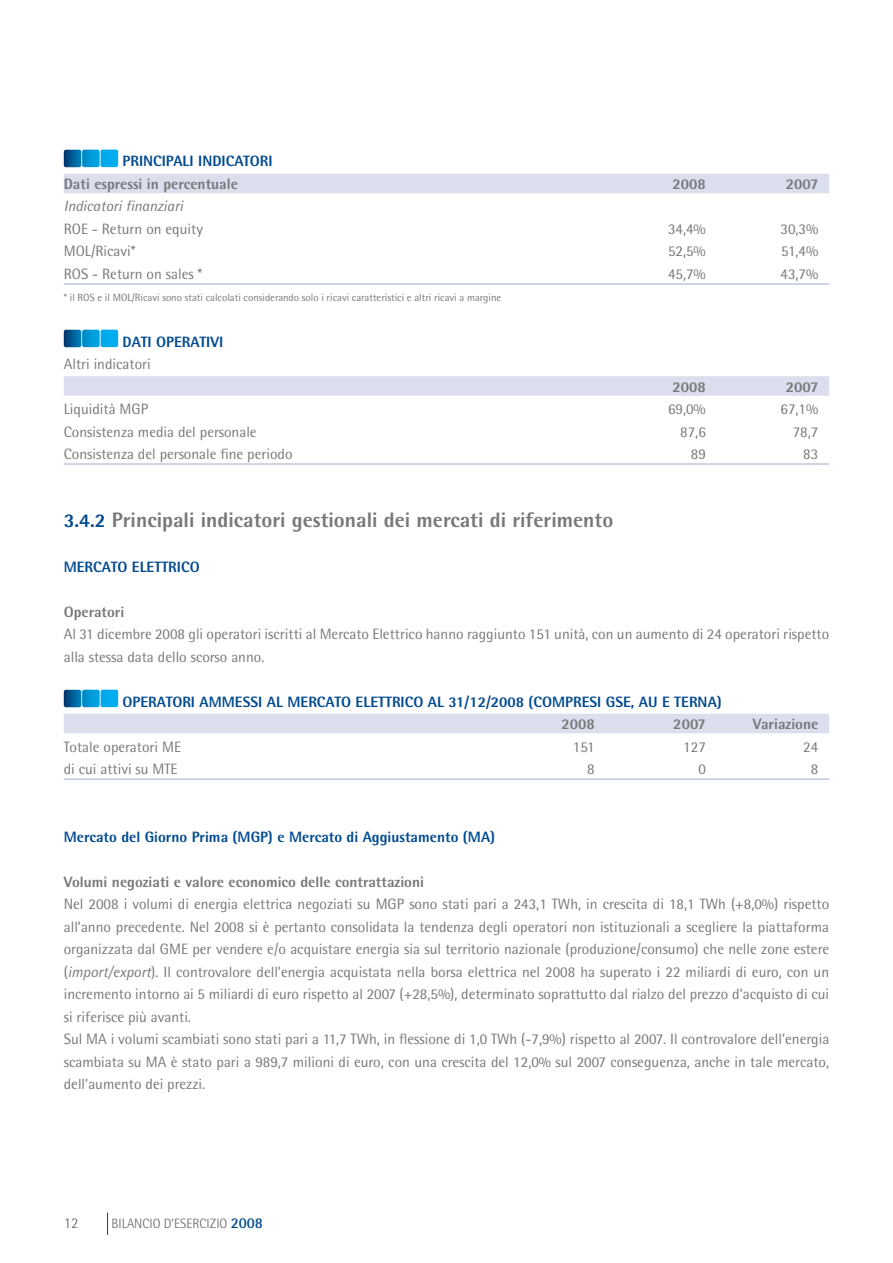
<style>
.page{position:relative;width:893px;height:1263px;background:#fff}
.page>*{position:absolute;margin:0;border:0;box-sizing:border-box;transform-origin:0 0}
.t1{font:800 21px "Rotis Semi Sans";color:#77787b}
.t2{font:15px/22.5px "Rotis Semi Sans";color:#77787b}
.t3{font:800 15px "Rotis Semi Sans";color:#004a8f}
.t4{font:800 15px "Rotis Semi Sans";color:#77787b}
.t5{font:italic 15px "Rotis Semi Sans";color:#77787b}
.t6{font:300 15px "Rotis Semi Sans";color:#5f6062}
.t7{font:300 13.5px "Rotis Semi Sans";color:#5f6062}
.t8{font:10.5px "Rotis Semi Sans";color:#77787b}
.s1{font-size:19.5px;color:#004a8f}
.s2{font-style:italic}
.s3{font-weight:700;font-size:15px;color:#004a8f}
</style>
<div class="page">
<svg style="left:107px;top:1212px;width:1px;height:23px"></svg>
<div style="left:64px;top:174px;width:765px;height:19px;background:#dadeed"></div>
<hr style="left:64px;top:283px;width:765px;height:2px;background:#bfc6e0">
<div style="left:64px;top:376px;width:765px;height:20px;background:#dadeed"></div>
<hr style="left:64px;top:463px;width:765px;height:2px;background:#bfc6e0">
<div style="left:64px;top:714px;width:765px;height:19px;background:#dadeed"></div>
<hr style="left:64px;top:778px;width:765px;height:2px;background:#bfc6e0">
<svg style="left:64px;top:150px;width:54px;height:17px"></svg>
<svg style="left:64px;top:330px;width:54px;height:17px"></svg>
<svg style="left:64px;top:690px;width:54px;height:17px"></svg>
<p class="t3" style="left:123px;top:152px;width:16px">Principali</p>
<p class="t3" style="left:198px;top:152px;width:9px">indicatori</p>
<p class="t4" style="left:64px;top:174px;width:176px">Dati espressi in percentuale</p>
<p class="t4" style="left:672px;top:174px;width:35px">2008</p>
<p class="t4" style="left:786px;top:174px;width:34px">2007</p>
<p class="t5" style="left:64px;top:197px;width:121px">Indicatori finanziari</p>
<p class="t2" style="left:64px;top:218px;width:141px">ROE - Return on equity</p>
<p class="t2" style="left:668px;top:218px;width:39px">34,4%</p>
<p class="t2" style="left:780px;top:218px;width:39px">30,3%</p>
<p class="t2" style="left:64px;top:240px;width:73px">MOL/Ricavi*</p>
<p class="t2" style="left:668px;top:240px;width:39px">52,5%</p>
<p class="t2" style="left:781px;top:240px;width:39px">51,4%</p>
<p class="t2" style="left:64px;top:263px;width:140px">ROS - Return on sales *</p>
<p class="t2" style="left:668px;top:263px;width:39px">45,7%</p>
<p class="t2" style="left:780px;top:263px;width:39px">43,7%</p>
<p class="t8" style="left:64px;top:292px;width:439px">* il ROS e il MOL/Ricavi sono stati calcolati considerando solo i ricavi caratteristici e altri ricavi a margine</p>
<p class="t3" style="left:123px;top:332px;width:42px">Dati operativi</p>
<p class="t2" style="left:64px;top:353px;width:89px">Altri indicatori</p>
<p class="t4" style="left:672px;top:377px;width:35px">2008</p>
<p class="t4" style="left:786px;top:377px;width:34px">2007</p>
<p class="t2" style="left:64px;top:398px;width:86px">Liquidità MGP</p>
<p class="t2" style="left:668px;top:398px;width:39px">69,0%</p>
<p class="t2" style="left:780px;top:398px;width:39px">67,1%</p>
<p class="t2" style="left:64px;top:420px;width:194px">Consistenza media del personale</p>
<p class="t2" style="left:680px;top:420px;width:27px">87,6</p>
<p class="t2" style="left:793px;top:420px;width:27px">78,7</p>
<p class="t2" style="left:64px;top:443px;width:230px">Consistenza del personale fine periodo</p>
<p class="t2" style="left:691px;top:443px;width:17px">89</p>
<p class="t2" style="left:803px;top:443px;width:17px">83</p>
<h1 class="t1" style="left:64px;top:506px;width:551px"><span class="s1">3.4.2</span> Principali indicatori gestionali dei mercati di riferimento</h1>
<p class="t3" style="left:64px;top:557px;width:137px">MERCATO ELETTRICO</p>
<p class="t4" style="left:64px;top:602px;width:62px">Operatori</p>
<p class="t2" style="left:64px;top:623px;width:767px">Al 31 dicembre 2008 gli operatori iscritti al Mercato Elettrico hanno raggiunto 151 unità, con un aumento di 24 operatori rispetto alla stessa data dello scorso anno.</p>
<p class="t3" style="left:123px;top:692px;width:19px">Operatori</p>
<p class="t3" style="left:200px;top:692px;width:10px">ammessi</p>
<p class="t3" style="left:267px;top:692px;width:43px">al Mercato</p>
<p class="t3" style="left:356px;top:692px;width:17px">Elettrico</p>
<p class="t3" style="left:428px;top:692px;width:115px">al 31/12/2008 (compresi</p>
<p class="t3" style="left:606px;top:692px;width:85px">GSE, AU e Terna</p>
<p class="t3" style="left:717px;top:692px;width:7px">)</p>
<p class="t4" style="left:561px;top:714px;width:35px">2008</p>
<p class="t4" style="left:673px;top:714px;width:34px">2007</p>
<p class="t4" style="left:753px;top:714px;width:67px">Variazione</p>
<p class="t2" style="left:64px;top:735px;width:119px">Totale operatori ME</p>
<p class="t2" style="left:573px;top:735px;width:23px">151</p>
<p class="t2" style="left:683px;top:735px;width:24px">127</p>
<p class="t2" style="left:803px;top:735px;width:17px">24</p>
<p class="t2" style="left:64px;top:758px;width:115px">di cui attivi su MTE</p>
<p class="t2" style="left:587px;top:758px;width:9px">8</p>
<p class="t2" style="left:698px;top:758px;width:9px">0</p>
<p class="t2" style="left:811px;top:758px;width:9px">8</p>
<p class="t3" style="left:64px;top:827px;width:433px">Mercato del Giorno Prima (MGP) e Mercato di Aggiustamento (MA)</p>
<p class="t4" style="left:64px;top:872px;width:362px">Volumi negoziati e valore economico delle contrattazioni</p>
<p class="t2" style="left:64px;top:893px;width:767px">Nel 2008 i volumi di energia elettrica negoziati su MGP sono stati pari a 243,1 TWh, in crescita di 18,1 TWh (+8,0%) rispetto all’anno precedente. Nel 2008 si è pertanto consolidata la tendenza degli operatori non istituzionali a scegliere la piattaforma organizzata dal GME per vendere e/o acquistare energia sia sul territorio nazionale (produzione/consumo) che nelle zone estere (<span class="s2">import/export</span>). Il controvalore dell’energia acquistata nella borsa elettrica nel 2008 ha superato i 22 miliardi di euro, con un incremento intorno ai 5 miliardi di euro rispetto al 2007 (+28,5%), determinato soprattutto dal rialzo del prezzo d’acquisto di cui si riferisce più avanti.<br>Sul MA i volumi scambiati sono stati pari a 11,7 TWh, in flessione di 1,0 TWh (-7,9%) rispetto al 2007. Il controvalore dell’energia scambiata su MA è stato pari a 989,7 milioni di euro, con una crescita del 12,0% sul 2007 conseguenza, anche in tale mercato, dell’aumento dei prezzi.</p>
<p class="t6" style="left:64px;top:1214px;width:16px">12</p>
<p class="t7" style="left:112px;top:1216px;width:153px">BILANCIO D’ESERCIZIO <span class="s3">2008</span></p>
</div>
